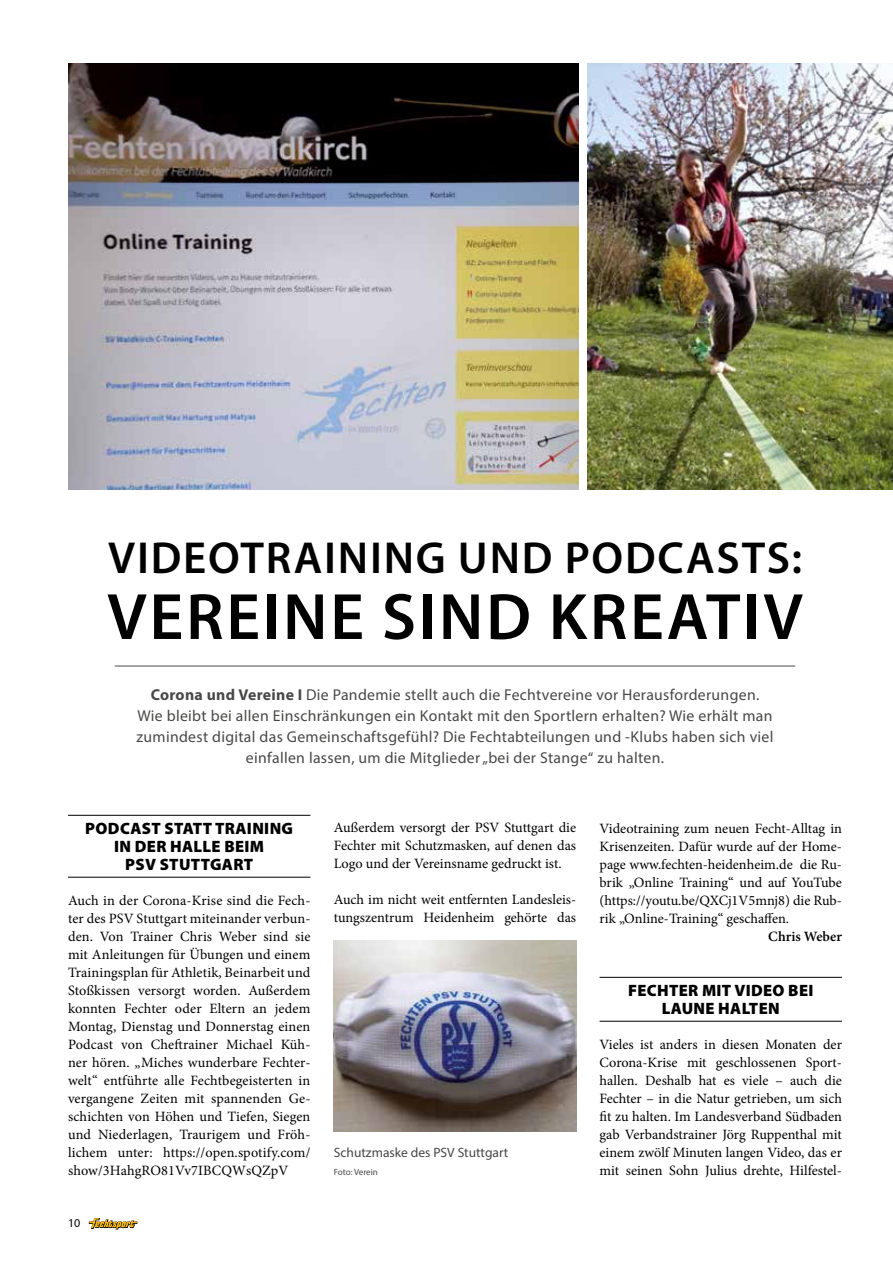
<style>
.page{position:relative;width:893px;height:1263px;background:#fff}
.page>*{position:absolute;margin:0;border:0;box-sizing:border-box;transform-origin:0 0}
.t1{font:600 66px "Myriad Pro";letter-spacing:.04em;color:#000}
.t2{font:600 45px "Myriad Pro";letter-spacing:.04em;color:#000}
.t3{font:900 16.5px/18px "Myriad Pro";letter-spacing:.02em;color:#000;text-align:center}
.t4{font:15.75px/21px "Myriad Pro";letter-spacing:.02em;color:#484847;text-align:center}
.t5{font:14.25px/18px "Minion Pro";color:#000;text-align:justify}
.t6{font:600 14.25px "Minion Pro";color:#000}
.t7{font:13.5px "Myriad Pro";color:#484847}
.t8{font:12px "Myriad Pro";color:#000}
.t9{font:9px "Myriad Pro";letter-spacing:-.005em;color:#484847}
.s1{font-weight:700}
</style>
<div class="page">
<svg style="left:89px;top:1218px;width:48px;height:11px"></svg>
<hr style="left:68px;top:815px;width:242px;height:1px;background:#000">
<hr style="left:68px;top:877px;width:242px;height:1px;background:#000">
<hr style="left:600px;top:977px;width:242px;height:1px;background:#000">
<hr style="left:600px;top:1021px;width:242px;height:1px;background:#000">
<hr style="left:115px;top:666px;width:680px;height:1px;background:#484847">
<img style="left:334px;top:940px;width:242px;height:191px">
<img style="left:68px;top:64px;width:510px;height:425px">
<img style="left:587px;top:64px;width:306px;height:425px">
<h2 class="t2" style="left:108px;top:529px;width:695px">VIDEOTRAINING UND PODCASTS:</h2>
<h1 class="t1" style="left:107px;top:575px;width:697px">VEREINE SIND KREATIV</h1>
<p class="t4" style="left:137px;top:684px;width:638px"><span class="s1">Corona und Vereine I</span> Die Pandemie stellt auch die Fechtvereine vor Herausforderungen.<br>Wie bleibt bei allen Einschränkungen ein Kontakt mit den Sportlern erhalten? Wie erhält man zumindest digital das Gemeinschaftsgefühl? Die Fechtabteilungen und -Klubs haben sich viel einfallen lassen, um die Mitglieder „bei der Stange“ zu halten.</p>
<p class="t3" style="left:85px;top:819px;width:209px">PODCAST STATT TRAINING<br>IN DER HALLE BEIM<br>PSV STUTTGART</p>
<p class="t5" style="left:68px;top:891px;width:244px">Auch in der Corona-Krise sind die Fech&shy;ter des PSV Stuttgart miteinander verbun&shy;den. Von Trainer Chris Weber sind sie mit Anleitungen für Übungen und einem Trainingsplan für Athletik, Beinarbeit und Stoßkissen versorgt worden. Außerdem konnten Fechter oder Eltern an jedem Montag, Dienstag und Donnerstag einen Podcast von Cheftrainer Michael Küh&shy;ner hören. „Miches wunderbare Fechter&shy;welt“ entführte alle Fechtbegeisterten in vergangene Zeiten mit spannenden Ge&shy;schichten von Höhen und Tiefen, Siegen und Niederlagen, Traurigem und Fröh&shy;lichem unter: https://open.spotify.com/ show/3HahgRO81Vv7IBCQWsQZpV</p>
<p class="t8" style="left:68px;top:1216px;width:14px">10</p>
<p class="t5" style="left:334px;top:819px;width:244px">Außerdem versorgt der PSV Stuttgart die Fechter mit Schutzmasken, auf denen das Logo und der Vereinsname gedruckt ist.</p>
<p class="t5" style="left:334px;top:891px;width:244px">Auch im nicht weit entfernten Landesleis&shy;tungszentrum Heidenheim gehörte das</p>
<p class="t7" style="left:334px;top:1144px;width:176px">Schutzmaske des PSV Stuttgart</p>
<p class="t9" style="left:334px;top:1166px;width:46px">Foto: Verein</p>
<p class="t5" style="left:600px;top:819px;width:244px">Videotraining zum neuen Fecht-Alltag in Krisenzeiten. Dafür wurde auf der Home&shy;page www.fechten-heidenheim.de die Ru&shy;brik „Online Training“ und auf YouTube (https://youtu.be/QXCj1V5mnj8) die Rub&shy;rik „Online-Training“ geschaffen.</p>
<p class="t6" style="left:768px;top:926px;width:75px">Chris Weber</p>
<p class="t3" style="left:628px;top:981px;width:187px">FECHTER MIT VIDEO BEI<br>LAUNE HALTEN</p>
<p class="t5" style="left:600px;top:1035px;width:244px">Vieles ist anders in diesen Monaten der Corona-Krise mit geschlossenen Sport&shy;hallen. Deshalb hat es viele – auch die Fechter – in die Natur getrieben, um sich fit zu halten. Im Landesverband Südbaden gab Verbandstrainer Jörg Ruppenthal mit einem zwölf Minuten langen Video, das er mit seinen Sohn Julius drehte, Hilfestel-</p>
</div>
